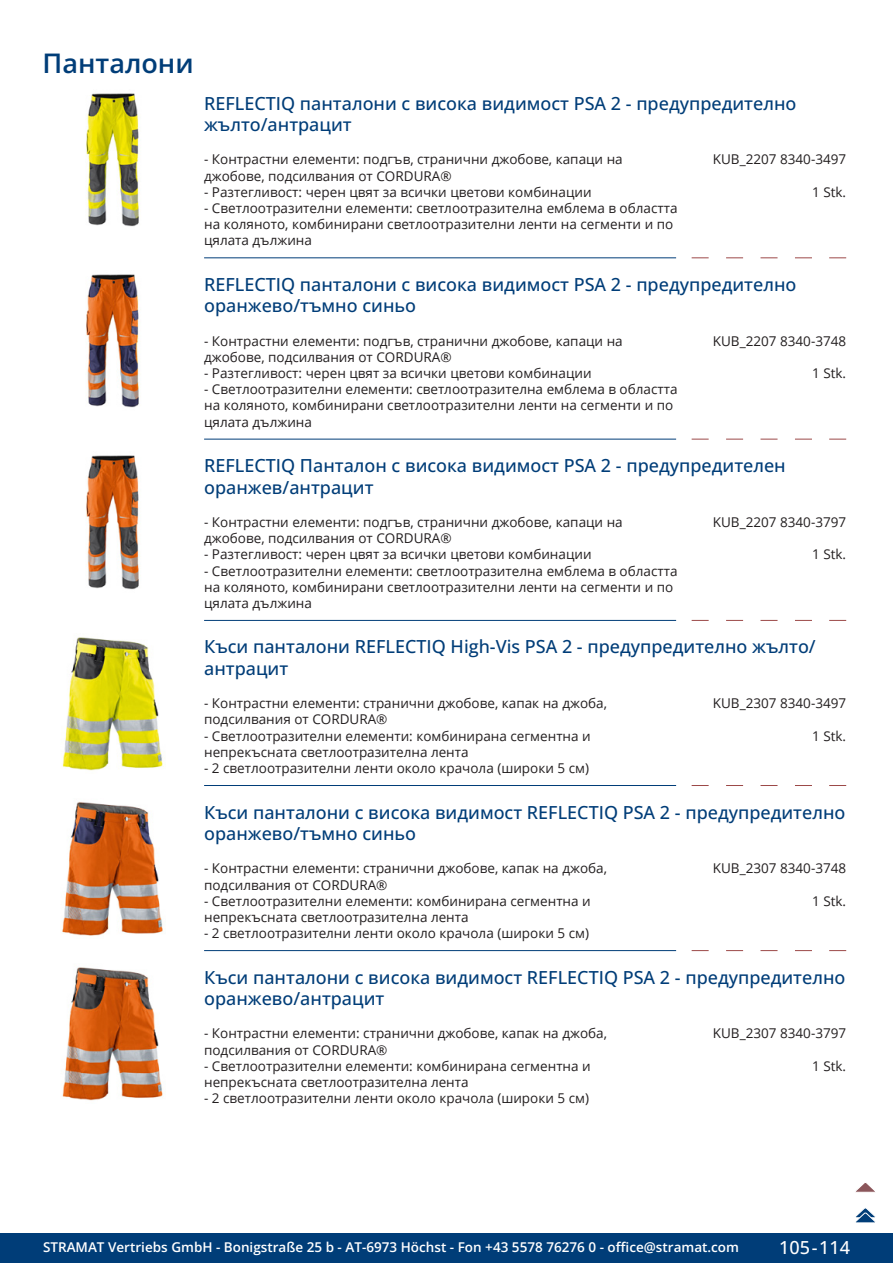
<style>
.page{position:relative;width:893px;height:1263px;background:#fff}
.page>*{position:absolute;margin:0;border:0;box-sizing:border-box;transform-origin:0 0}
.GruppeName{font:600 27px "Open Sans";color:#003d78}
.ArtikelName{font:500 18px/21.6px "Open Sans";color:#003d78}
.t1{font:500 18px "Open Sans";color:#fff}
.Beschreibung{font:13.5px/16.2px "Open Sans";color:#231f20}
.ArtikelNummer{font:13.5px "Open Sans";color:#231f20}
.t2{font:600 13.5px "Open Sans";color:#fff}
</style>
<div class="page">
<div style="left:0;top:1233px;width:893px;height:30px;background:#003d78"></div>
<img style="left:86px;top:93px;width:53px;height:134px">
<img style="left:86px;top:274px;width:53px;height:134px">
<svg style="left:692px;top:258px;width:17px;height:1px"></svg>
<svg style="left:726px;top:258px;width:17px;height:1px"></svg>
<svg style="left:760px;top:258px;width:17px;height:1px"></svg>
<svg style="left:795px;top:258px;width:17px;height:1px"></svg>
<svg style="left:829px;top:258px;width:17px;height:1px"></svg>
<hr style="left:204px;top:258px;width:472px;height:1px;background:#003d78">
<img style="left:86px;top:455px;width:53px;height:135px">
<svg style="left:692px;top:439px;width:17px;height:1px"></svg>
<svg style="left:726px;top:439px;width:17px;height:1px"></svg>
<svg style="left:760px;top:439px;width:17px;height:1px"></svg>
<svg style="left:795px;top:439px;width:17px;height:1px"></svg>
<svg style="left:829px;top:439px;width:17px;height:1px"></svg>
<hr style="left:204px;top:439px;width:472px;height:1px;background:#003d78">
<img style="left:62px;top:637px;width:102px;height:134px">
<svg style="left:692px;top:620px;width:17px;height:1px"></svg>
<svg style="left:726px;top:620px;width:17px;height:1px"></svg>
<svg style="left:760px;top:620px;width:17px;height:1px"></svg>
<svg style="left:795px;top:620px;width:17px;height:1px"></svg>
<svg style="left:829px;top:620px;width:17px;height:1px"></svg>
<hr style="left:204px;top:620px;width:472px;height:1px;background:#003d78">
<img style="left:62px;top:802px;width:101px;height:134px">
<svg style="left:692px;top:785px;width:17px;height:1px"></svg>
<svg style="left:726px;top:785px;width:17px;height:1px"></svg>
<svg style="left:760px;top:785px;width:17px;height:1px"></svg>
<svg style="left:795px;top:785px;width:17px;height:1px"></svg>
<svg style="left:829px;top:785px;width:17px;height:1px"></svg>
<hr style="left:204px;top:785px;width:472px;height:1px;background:#003d78">
<img style="left:62px;top:967px;width:104px;height:134px">
<svg style="left:692px;top:950px;width:17px;height:1px"></svg>
<svg style="left:726px;top:950px;width:17px;height:1px"></svg>
<svg style="left:760px;top:950px;width:17px;height:1px"></svg>
<svg style="left:795px;top:950px;width:17px;height:1px"></svg>
<svg style="left:829px;top:950px;width:17px;height:1px"></svg>
<hr style="left:204px;top:950px;width:472px;height:1px;background:#003d78">
<svg style="left:856px;top:1183px;width:19px;height:9px"></svg>
<svg style="left:855px;top:1208px;width:21px;height:15px"></svg>
<p class="GruppeName" style="left:43px;top:44px;width:153px">Панталони</p>
<p class="ArtikelName" style="left:204px;top:92px;width:594px">REFLECTIQ панталони с висока видимост PSA 2 - предупредително жълто/антрацит</p>
<p class="Beschreibung" style="left:204px;top:151px;width:420px">- Контрастни елементи: подгъв, странични джобове, капаци на джобове, подсилвания от CORDURA®</p>
<p class="Beschreibung" style="left:204px;top:183px;width:389px">- Разтегливост: черен цвят за всички цветови комбинации</p>
<p class="Beschreibung" style="left:204px;top:200px;width:475px">- Светлоотразителни елементи: светлоотразителна емблема в областта на коляното, комбинирани светлоотразителни ленти на сегменти и по цялата дължина</p>
<p class="ArtikelNummer" style="left:713px;top:150px;width:135px">KUB_2207 8340-3497</p>
<p class="ArtikelNummer" style="left:812px;top:182px;width:36px">1 Stk.</p>
<p class="ArtikelName" style="left:204px;top:273px;width:594px">REFLECTIQ панталони с висока видимост PSA 2 - предупредително оранжево/тъмно синьо</p>
<p class="Beschreibung" style="left:204px;top:332px;width:420px">- Контрастни елементи: подгъв, странични джобове, капаци на джобове, подсилвания от CORDURA®</p>
<p class="Beschreibung" style="left:204px;top:365px;width:389px">- Разтегливост: черен цвят за всички цветови комбинации</p>
<p class="Beschreibung" style="left:204px;top:381px;width:475px">- Светлоотразителни елементи: светлоотразителна емблема в областта на коляното, комбинирани светлоотразителни ленти на сегменти и по цялата дължина</p>
<p class="ArtikelNummer" style="left:713px;top:331px;width:135px">KUB_2207 8340-3748</p>
<p class="ArtikelNummer" style="left:812px;top:364px;width:36px">1 Stk.</p>
<p class="ArtikelName" style="left:204px;top:454px;width:583px">REFLECTIQ Панталон с висока видимост PSA 2 - предупредителен оранжев/антрацит</p>
<p class="Beschreibung" style="left:204px;top:514px;width:420px">- Контрастни елементи: подгъв, странични джобове, капаци на джобове, подсилвания от CORDURA®</p>
<p class="Beschreibung" style="left:204px;top:546px;width:389px">- Разтегливост: черен цвят за всички цветови комбинации</p>
<p class="Beschreibung" style="left:204px;top:562px;width:475px">- Светлоотразителни елементи: светлоотразителна емблема в областта на коляното, комбинирани светлоотразителни ленти на сегменти и по цялата дължина</p>
<p class="ArtikelNummer" style="left:713px;top:513px;width:135px">KUB_2207 8340-3797</p>
<p class="ArtikelNummer" style="left:812px;top:545px;width:36px">1 Stk.</p>
<p class="ArtikelName" style="left:204px;top:636px;width:613px">Къси панталони REFLECTIQ High-Vis PSA 2 - предупредително жълто/ антрацит</p>
<p class="Beschreibung" style="left:204px;top:695px;width:404px">- Контрастни елементи: странични джобове, капак на джоба, подсилвания от CORDURA®</p>
<p class="Beschreibung" style="left:204px;top:727px;width:388px">- Светлоотразителни елементи: комбинирана сегментна и непрекъсната светлоотразителна лента</p>
<p class="Beschreibung" style="left:204px;top:760px;width:386px">- 2 светлоотразителни ленти около крачола (широки 5 см)</p>
<p class="ArtikelNummer" style="left:713px;top:694px;width:135px">KUB_2307 8340-3497</p>
<p class="ArtikelNummer" style="left:812px;top:726px;width:36px">1 Stk.</p>
<p class="ArtikelName" style="left:204px;top:801px;width:643px">Къси панталони с висока видимост REFLECTIQ PSA 2 - предупредително оранжево/тъмно синьо</p>
<p class="Beschreibung" style="left:204px;top:860px;width:404px">- Контрастни елементи: странични джобове, капак на джоба, подсилвания от CORDURA®</p>
<p class="Beschreibung" style="left:204px;top:892px;width:388px">- Светлоотразителни елементи: комбинирана сегментна и непрекъсната светлоотразителна лента</p>
<p class="Beschreibung" style="left:204px;top:925px;width:386px">- 2 светлоотразителни ленти около крачола (широки 5 см)</p>
<p class="ArtikelNummer" style="left:713px;top:859px;width:135px">KUB_2307 8340-3748</p>
<p class="ArtikelNummer" style="left:812px;top:891px;width:36px">1 Stk.</p>
<p class="ArtikelName" style="left:204px;top:966px;width:643px">Къси панталони с висока видимост REFLECTIQ PSA 2 - предупредително оранжево/антрацит</p>
<p class="Beschreibung" style="left:204px;top:1025px;width:404px">- Контрастни елементи: странични джобове, капак на джоба, подсилвания от CORDURA®</p>
<p class="Beschreibung" style="left:204px;top:1057px;width:388px">- Светлоотразителни елементи: комбинирана сегментна и непрекъсната светлоотразителна лента</p>
<p class="Beschreibung" style="left:204px;top:1090px;width:386px">- 2 светлоотразителни ленти около крачола (широки 5 см)</p>
<p class="ArtikelNummer" style="left:713px;top:1024px;width:135px">KUB_2307 8340-3797</p>
<p class="ArtikelNummer" style="left:812px;top:1056px;width:36px">1 Stk.</p>
<p class="t2" style="left:43px;top:1238px;width:698px">STRAMAT Vertriebs GmbH - Bonigstraße 25 b - AT-6973 Höchst - Fon +43 5578 76276 0 - office@stramat.com</p>
<h2 class="t1" style="left:779px;top:1234px;width:72px">105 - 114</h2>
</div>
